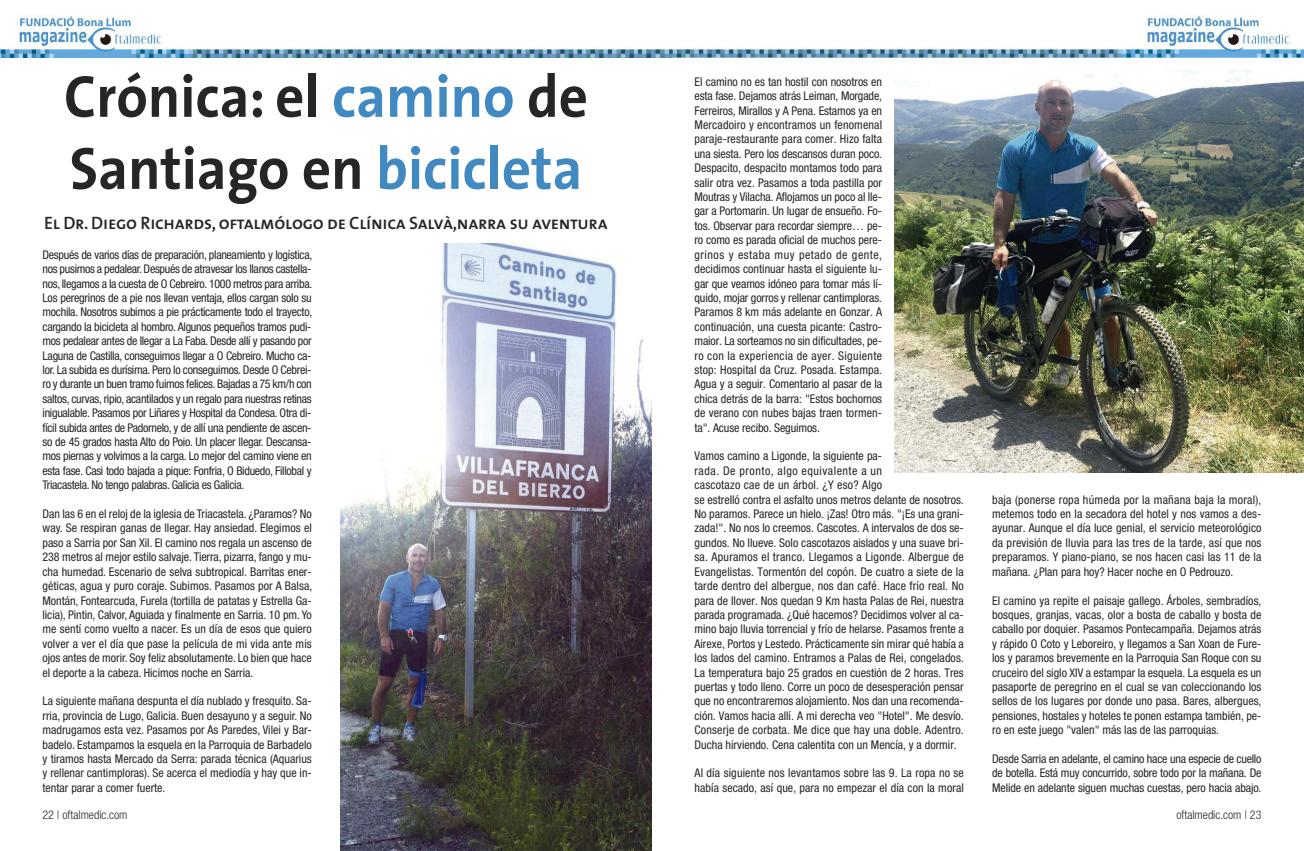
<style>
.page{position:relative;width:1304px;height:851px;background:#fff}
.page>*{position:absolute;margin:0;border:0;box-sizing:border-box;transform-origin:0 0}
.t1{font:700 60px/72px "The Sans";color:#272627;scale:.95 1}
.t2{font:18px "The Sans Semi Bold Caps";letter-spacing:-.015em;color:#272627}
.t3{font:condensed 12px/14.4px "Helvetica Neue LT Std";color:#272627;text-align:justify}
.t4{font:300 condensed 12px "Helvetica Neue LT Std";color:#272627}
.s1{color:#4189c1}
</style>
<div class="page">
<img style="left:0;top:15px;width:1304px;height:43px">
<img style="left:638px;top:15px;width:34px;height:43px">
<img style="left:340px;top:244px;width:312px;height:606px">
<img style="left:894px;top:71px;width:410px;height:402px">
<h1 class="t1" style="left:64px;top:66px;width:553px">Crónica: el <span class="s1">camino</span> de<br>Santiago en <span class="s1">bicicleta</span></h1>
<h2 class="t2" style="left:44px;top:217px;width:565px">El Dr. Diego Richards, oftalmólogo de Clínica Salvà,narra su aventura</h2>
<p class="t3" style="left:43px;top:248px;width:271px">Después de varios días de preparación, planeamiento y logística, nos pusimos a pedalear.Después de atravesar los llanos castella&shy;nos, llegamos a la cuesta de O Cebreiro. 1000 metros para arriba.<br>Los peregrinos de a pie nos llevan ventaja, ellos cargan solo su mochila. Nosotros subimos a pie prácticamente todo el trayecto, cargando la bicicleta al hombro. Algunos pequeños tramos pudi&shy;mos pedalear antes de llegar a La Faba. Desde allí y pasando por Laguna de Castilla, conseguimos llegar a O Cebreiro. Mucho ca&shy;lor. La subida es durísima. Pero lo conseguimos. Desde O Cebrei&shy;ro y durante un buen tramo fuimos felices.Bajadas a 75 km/h con saltos, curvas, ripio, acantilados y un regalo para nuestras retinas inigualable. Pasamos por Liñares y Hospital da Condesa. Otra di&shy;fícil subida antes de Padornelo, y de allí una pendiente de ascen&shy;so de 45 grados hasta Alto do Poio. Un placer llegar. Descansa&shy;mos piernas y volvimos a la carga. Lo mejor del camino viene en esta fase. Casi todo bajada a pique: Fonfria, O Biduedo, Fillobal y Triacastela. No tengo palabras. Galicia es Galicia.</p>
<p class="t3" style="left:43px;top:507px;width:271px">Dan las 6 en el reloj de la iglesia de Triacastela. ¿Paramos? No way. Se respiran ganas de llegar. Hay ansiedad. Elegimos el paso a Sarria por San Xil. El camino nos regala un ascenso de 238 metros al mejor estilo salvaje. Tierra, pizarra, fango y mu&shy;cha humedad. Escenario de selva subtropical. Barritas ener&shy;géticas, agua y puro coraje. Subimos. Pasamos por A Balsa, Montán, Fontearcuda, Furela (tortilla de patatas y Estrella Ga&shy;licia), Pintin, Calvor, Aguiada y finalmente en Sarria. 10 pm. Yo me sentí como vuelto a nacer. Es un día de esos que quiero volver a ver el día que pase la película de mi vida ante mis ojos antes de morir. Soy feliz absolutamente. Lo bien que hace el deporte a la cabeza. Hicimos noche en Sarria.</p>
<p class="t3" style="left:43px;top:694px;width:271px">La siguiente mañana despunta el día nublado y fresquito. Sa&shy;rria, provincia de Lugo, Galicia. Buen desayuno y a seguir. No madrugamos esta vez. Pasamos por As Paredes, Vilei y Bar&shy;badelo. Estampamos la esquela en la Parroquia de Barbadelo y tiramos hasta Mercado da Serra: parada técnica (Aquarius y rellenar cantimploras). Se acerca el mediodía y hay que in&shy;tentar parar a comer fuerte.</p>
<p class="t3" style="left:695px;top:75px;width:189px">El camino no es tan hostil con nosotros en esta fase. Dejamos atrás Leiman, Morgade, Ferreiros, Mirallos y A Pena. Estamos ya en Mercadoiro y encontramos un fenomenal paraje-restaurante para comer. Hizo falta una siesta. Pero los descansos duran poco.<br>Despacito, despacito montamos todo para salir otra vez. Pasamos a toda pastilla por Moutras y Vilacha. Aflojamos un poco al lle&shy;gar a Portomarin. Un lugar de ensueño. Fo&shy;tos. Observar para recordar siempre… pe&shy;ro como es parada oficial de muchos pere&shy;grinos y estaba muy petado de gente, decidimos continuar hasta el siguiente lu&shy;gar que veamos idóneo para tomar más lí&shy;quido, mojar gorros y rellenar cantimploras.<br>Paramos 8 km más adelante en Gonzar. A continuación, una cuesta picante: Castro&shy;maior. La sorteamos no sin dificultades, pe&shy;ro con la experiencia de ayer. Siguiente stop: Hospital da Cruz. Posada. Estampa.<br>Agua y a seguir. Comentario al pasar de la chica detrás de la barra: "Estos bochornos de verano con nubes bajas traen tormen&shy;ta". Acuse recibo. Seguimos.</p>
<p class="t3" style="left:695px;top:450px;width:271px;text-align:left">Vamos camino a Ligonde, la siguiente pa-<br>rada. De pronto, algo equivalente a un<br>cascotazo cae de un árbol. ¿Y eso? Algo<br>se estrelló contra el asfalto unos metros delante de nosotros.<br>No paramos. Parece un hielo. ¡Zas! Otro más. "¡Es una grani&shy;zada!". No nos lo creemos. Cascotes. A intervalos de dos se&shy;gundos. No llueve. Solo cascotazos aislados y una suave bri&shy;sa. Apuramos el tranco. Llegamos a Ligonde. Albergue de Evangelistas. Tormentón del copón. De cuatro a siete de la tarde dentro del albergue, nos dan café. Hace frío real. No para de llover. Nos quedan 9 Km hasta Palas de Rei, nuestra parada programada. ¿Qué hacemos? Decidimos volver al ca&shy;mino bajo lluvia torrencial y frío de helarse. Pasamos frente a Airexe, Portos y Lestedo. Prácticamente sin mirar qué había a los lados del camino. Entramos a Palas de Rei, congelados.<br>La temperatura bajo 25 grados en cuestión de 2 horas. Tres puertas y todo lleno. Corre un poco de desesperación pensar que no encontraremos alojamiento. Nos dan una recomenda&shy;ción. Vamos hacia allí. A mi derecha veo "Hotel". Me desvío.<br>Conserje de corbata. Me dice que hay una doble. Adentro.<br>Ducha hirviendo. Cena calentita con un Mencía, y a dormir.</p>
<p class="t3" style="left:695px;top:766px;width:271px">Al día siguiente nos levantamos sobre las 9. La ropa no se había secado, así que, para no empezar el día con la moral</p>
<p class="t3" style="left:992px;top:493px;width:271px">baja (ponerse ropa húmeda por la mañana baja la moral), metemos todo en la secadora del hotel y nos vamos a des&shy;ayunar. Aunque el día luce genial, el servicio meteorológico da previsión de lluvia para las tres de la tarde, así que nos preparamos. Y piano-piano, se nos hacen casi las 11 de la mañana. ¿Plan para hoy? Hacer noche en O Pedrouzo.</p>
<p class="t3" style="left:992px;top:594px;width:271px">El camino ya repite el paisaje gallego. Árboles, sembradíos, bosques, granjas, vacas, olor a bosta de caballo y bosta de caballo por doquier. Pasamos Pontecampaña. Dejamos atrás y rápido O Coto y Leboreiro, y llegamos a San Xoan de Fure&shy;los y paramos brevemente en la Parroquia San Roque con su cruceiro del siglo XIV a estampar la esquela. La esquela es un pasaporte de peregrino en el cual se van coleccionando los sellos de los lugares por donde uno pasa. Bares, albergues, pensiones, hostales y hoteles te ponen estampa también, pe&shy;ro en este juego "valen" más las de las parroquias.</p>
<p class="t3" style="left:992px;top:752px;width:271px">Desde Sarria en adelante, el camino hace una especie de cuello de botella. Está muy concurrido, sobre todo por la mañana. De Melide en adelante siguen muchas cuestas, pero hacia abajo.</p>
<p class="t4" style="left:43px;top:810px;width:87px">22 | oftalmedic.com</p>
<p class="t4" style="left:1176px;top:810px;width:87px">oftalmedic.com | 23</p>
</div>
